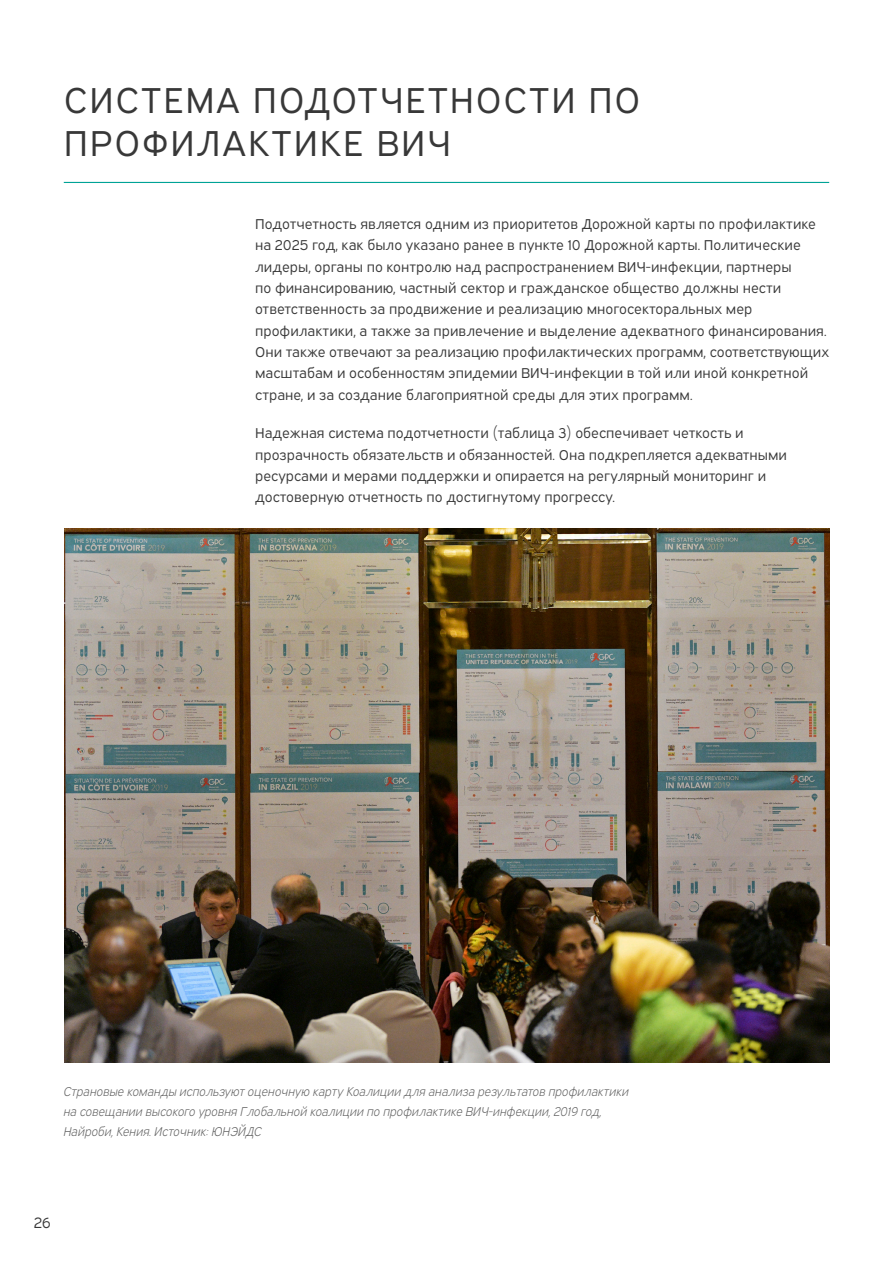
<style>
.page{position:relative;width:893px;height:1263px;background:#fff}
.page>*{position:absolute;margin:0;border:0;box-sizing:border-box;transform-origin:0 0}
.t1{font:36px/43.2px "Expressway Bk";letter-spacing:.05em;color:#383838}
.t2{font:15px "Expressway Bk";color:#383838}
.Body_Text{font:14.25px/21.3px "Expressway Bk";color:#383838}
.t3{font:italic 12.75px/19.8px "Expressway Lt";color:#606060}
</style>
<div class="page">
<img style="left:65px;top:528px;width:764px;height:534px">
<hr style="left:64px;top:182px;width:765px;height:1px;background:#00a396">
<h1 class="t1" style="left:64px;top:75px;width:578px">СИСТЕМА ПОДОТЧЕТНОСТИ ПО<br>ПРОФИЛАКТИКЕ ВИЧ</h1>
<p class="Body_Text" style="left:255px;top:212px;width:576px">Подотчетность является одним из приоритетов Дорожной карты по профилактике на 2025 год, как было указано ранее в пункте 10 Дорожной карты. Политические лидеры, органы по контролю над распространением ВИЧ-инфекции, партнеры<br>по финансированию, частный сектор и гражданское общество должны нести ответственность за продвижение и реализацию многосекторальных мер профилактики, а также за привлечение и выделение адекватного финансирования.<br>Они также отвечают за реализацию профилактических программ, соответствующих масштабам и особенностям эпидемии ВИЧ-инфекции в той или иной конкретной стране, и за создание благоприятной среды для этих программ.</p>
<p class="Body_Text" style="left:255px;top:421px;width:533px">Надежная система подотчетности (таблица 3) обеспечивает четкость и прозрачность обязательств и обязанностей. Она подкрепляется адекватными ресурсами и мерами поддержки и опирается на регулярный мониторинг и достоверную отчетность по достигнутому прогрессу.</p>
<p class="t3" style="left:64px;top:1080px;width:567px">Страновые команды используют оценочную карту Коалиции для анализа результатов профилактики на совещании высокого уровня Глобальной коалиции по профилактике ВИЧ-инфекции, 2019 год,<br>Найроби, Кения. Источник: ЮНЭЙДС</p>
<p class="t2" style="left:34px;top:1211px;width:19px">26</p>
</div>
